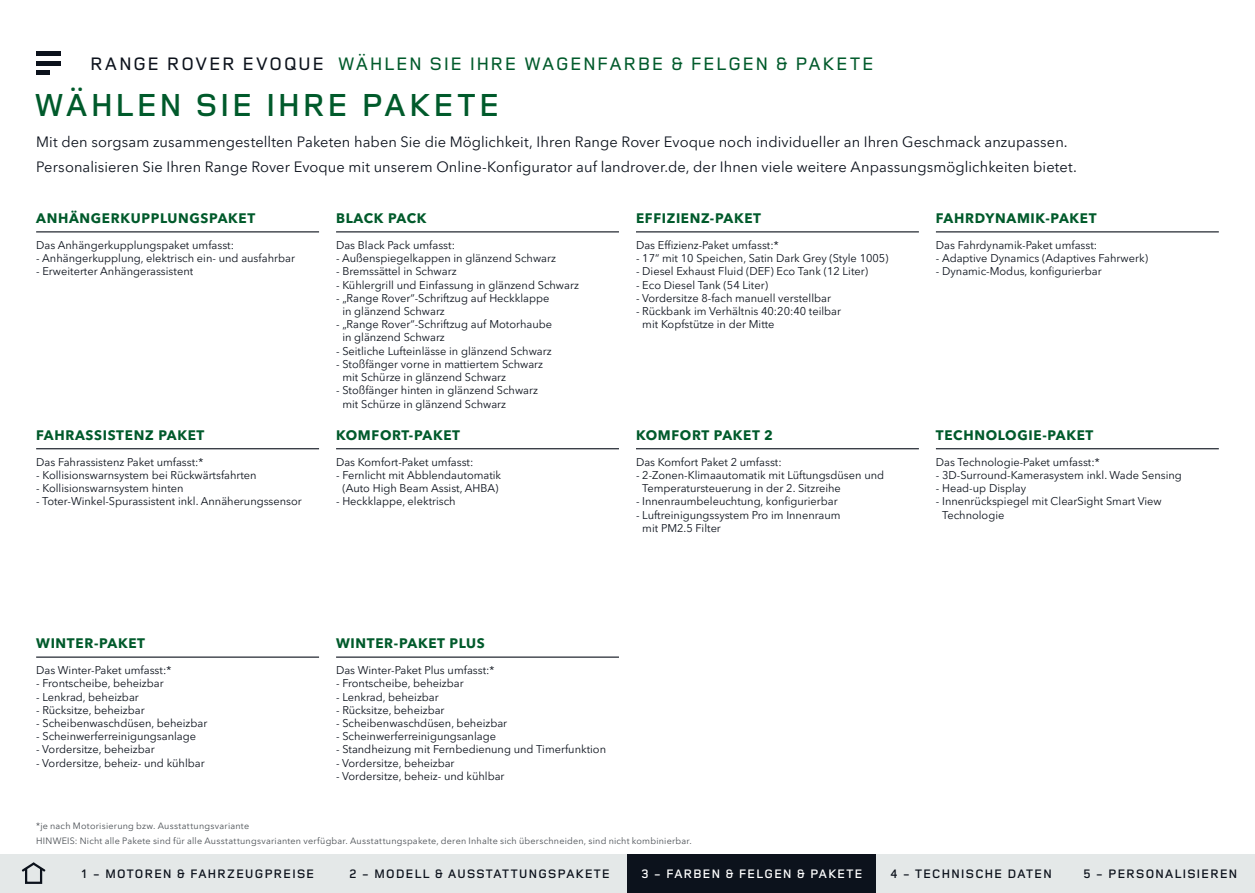
<style>
.page{position:relative;width:1255px;height:893px;background:#fff}
.page>*{position:absolute;margin:0;border:0;box-sizing:border-box;transform-origin:0 0}
.t1{font:600 33px "Land Rover Wide";letter-spacing:-.005em;color:#005a2b}
.t2{font:500 18.75px "Land Rover Wide";color:#005a2b}
.t3{font:14.7px/24.5px "Avenir Next W1 G";letter-spacing:.005em;color:#0c121c}
.t4{font:700 13.5px "Avenir Next W1 G";letter-spacing:.05em;color:#005a2b}
.t5{font:600 12.75px "Land Rover Wide";color:#0c121c}
.t6{font:600 12.75px "Land Rover Wide";color:#fff}
.t7{font:10.95px/13.2px "Avenir Next W1 G";color:#0c121c}
.t8{font:9px/14.7px "Avenir Next W1 G";letter-spacing:.025em;color:#4a4f54}
.s1{color:#0c121c}
</style>
<div class="page">
<svg style="left:36px;top:55px;width:24px;height:16px"></svg>
<hr style="left:36px;top:51px;width:24px;height:4px;background:#0c121c">
<hr style="left:36px;top:61px;width:24px;height:4px;background:#0c121c">
<hr style="left:36px;top:71px;width:14px;height:4px;background:#0c121c">
<div style="left:0;top:855px;width:64px;height:38px;background:#e4e8e8"></div>
<svg style="left:21px;top:862px;width:25px;height:11px"></svg>
<div style="left:25px;top:867px;width:17px;height:17px;border:2px solid #0c121c"></div>
<div style="left:64px;top:855px;width:268px;height:38px;background:#e4e8e8"></div>
<div style="left:876px;top:855px;width:189px;height:38px;background:#e4e8e8"></div>
<div style="left:1065px;top:855px;width:189px;height:38px;background:#e4e8e8"></div>
<div style="left:332px;top:855px;width:295px;height:38px;background:#e4e8e8"></div>
<div style="left:627px;top:855px;width:249px;height:38px;background:#0c121c"></div>
<hr style="left:36px;top:231px;width:283px;height:1px;background:#0c121c">
<hr style="left:336px;top:231px;width:283px;height:1px;background:#0c121c">
<hr style="left:636px;top:231px;width:282px;height:1px;background:#0c121c">
<hr style="left:935px;top:231px;width:283px;height:1px;background:#0c121c">
<hr style="left:36px;top:448px;width:283px;height:1px;background:#0c121c">
<hr style="left:336px;top:448px;width:283px;height:1px;background:#0c121c">
<hr style="left:636px;top:448px;width:282px;height:1px;background:#0c121c">
<hr style="left:935px;top:448px;width:283px;height:1px;background:#0c121c">
<hr style="left:36px;top:657px;width:283px;height:1px;background:#0c121c">
<hr style="left:336px;top:657px;width:283px;height:1px;background:#0c121c">
<h2 class="t2" style="left:89px;top:50px;width:786px"><span class="s1">RANGE ROVER EVOQUE</span> WÄHLEN SIE IHRE WAGENFARBE &amp; FELGEN &amp; PAKETE</h2>
<h1 class="t1" style="left:33px;top:82px;width:469px">WÄHLEN SIE IHRE PAKETE</h1>
<p class="t3" style="left:36px;top:128px;width:1042px">Mit den sorgsam zusammengestellten Paketen haben Sie die Möglichkeit, Ihren Range Rover Evoque noch individueller an Ihren Geschmack anzupassen.<br>Personalisieren Sie Ihren Range Rover Evoque mit unserem Online-Konfigurator auf landrover.de, der Ihnen viele weitere Anpassungsmöglichkeiten bietet.</p>
<p class="t4" style="left:36px;top:207px;width:220px">ANHÄNGERKUPPLUNGSPAKET</p>
<p class="t7" style="left:36px;top:237px;width:199px">Das Anhängerkupplungspaket umfasst:</p>
<p class="t7" style="left:36px;top:251px;width:260px">- Anhängerkupplung, elektrisch ein- und ausfahrbar</p>
<p class="t7" style="left:36px;top:264px;width:159px">- Erweiterter Anhängerassistent</p>
<p class="t4" style="left:336px;top:207px;width:92px">BLACK PACK</p>
<p class="t7" style="left:336px;top:237px;width:120px">Das Black Pack umfasst:</p>
<p class="t7" style="left:336px;top:251px;width:221px">- Außenspiegelkappen in glänzend Schwarz</p>
<p class="t7" style="left:336px;top:264px;width:122px">- Bremssättel in Schwarz</p>
<p class="t7" style="left:336px;top:277px;width:244px">- Kühlergrill und Einfassung in glänzend Schwarz</p>
<p class="t7" style="left:342px;top:290px;width:208px;text-indent:-6px">- „Range Rover“-Schriftzug auf Heckklappe in glänzend Schwarz</p>
<p class="t7" style="left:342px;top:317px;width:211px;text-indent:-6px">- „Range Rover“-Schriftzug auf Motorhaube in glänzend Schwarz</p>
<p class="t7" style="left:336px;top:343px;width:217px">- Seitliche Lufteinlässe in glänzend Schwarz</p>
<p class="t7" style="left:342px;top:356px;width:202px;text-indent:-6px">- Stoßfänger vorne in mattiertem Schwarz mit Schürze in glänzend Schwarz</p>
<p class="t7" style="left:342px;top:383px;width:197px;text-indent:-6px">- Stoßfänger hinten in glänzend Schwarz mit Schürze in glänzend Schwarz</p>
<p class="t4" style="left:636px;top:207px;width:127px">EFFIZIENZ-PAKET</p>
<p class="t7" style="left:636px;top:237px;width:144px">Das Effizienz-Paket umfasst:*</p>
<p class="t7" style="left:636px;top:251px;width:254px">- 17“ mit 10 Speichen, Satin Dark Grey (Style 1005)</p>
<p class="t7" style="left:636px;top:264px;width:233px">- Diesel Exhaust Fluid (DEF) Eco Tank (12 Liter)</p>
<p class="t7" style="left:636px;top:277px;width:133px">- Eco Diesel Tank (54 Liter)</p>
<p class="t7" style="left:636px;top:290px;width:196px">- Vordersitze 8-fach manuell verstellbar</p>
<p class="t7" style="left:642px;top:304px;width:200px;text-indent:-6px">- Rückbank im Verhältnis 40:20:40 teilbar mit Kopfstütze in der Mitte</p>
<p class="t4" style="left:935px;top:207px;width:162px">FAHRDYNAMIK-PAKET</p>
<p class="t7" style="left:935px;top:237px;width:163px">Das Fahrdynamik-Paket umfasst:</p>
<p class="t7" style="left:935px;top:251px;width:213px">- Adaptive Dynamics (Adaptives Fahrwerk)</p>
<p class="t7" style="left:935px;top:264px;width:167px">- Dynamic-Modus, konfigurierbar</p>
<p class="t4" style="left:36px;top:424px;width:170px">FAHRASSISTENZ PAKET</p>
<p class="t7" style="left:36px;top:454px;width:169px">Das Fahrassistenz Paket umfasst:*</p>
<p class="t7" style="left:36px;top:467px;width:222px">- Kollisionswarnsystem bei Rückwärtsfahrten</p>
<p class="t7" style="left:36px;top:481px;width:149px">- Kollisionswarnsystem hinten</p>
<p class="t7" style="left:36px;top:494px;width:267px">- Toter-Winkel-Spurassistent inkl. Annäherungssensor</p>
<p class="t4" style="left:336px;top:424px;width:125px">KOMFORT-PAKET</p>
<p class="t7" style="left:336px;top:454px;width:139px">Das Komfort-Paket umfasst:</p>
<p class="t7" style="left:336px;top:467px;width:167px;text-align:center">- Fernlicht mit Abblendautomatik (Auto High Beam Assist, AHBA)</p>
<p class="t7" style="left:336px;top:494px;width:121px">- Heckklappe, elektrisch</p>
<p class="t4" style="left:636px;top:424px;width:138px">KOMFORT PAKET 2</p>
<p class="t7" style="left:636px;top:454px;width:147px">Das Komfort Paket 2 umfasst:</p>
<p class="t7" style="left:642px;top:467px;width:243px;text-indent:-6px">- 2-Zonen-Klimaautomatik mit Lüftungsdüsen und<br>Temperatursteuerung in der 2. Sitzreihe</p>
<p class="t7" style="left:636px;top:494px;width:203px">- Innenraumbeleuchtung, konfigurierbar</p>
<p class="t7" style="left:642px;top:507px;width:200px;text-indent:-6px">- Luftreinigungssystem Pro im Innenraum mit PM2.5 Filter</p>
<p class="t4" style="left:36px;top:633px;width:110px">WINTER-PAKET</p>
<p class="t7" style="left:36px;top:663px;width:137px">Das Winter-Paket umfasst:*</p>
<p class="t7" style="left:36px;top:676px;width:129px">- Frontscheibe, beheizbar</p>
<p class="t7" style="left:36px;top:689px;width:104px">- Lenkrad, beheizbar</p>
<p class="t7" style="left:36px;top:702px;width:110px">- Rücksitze, beheizbar</p>
<p class="t7" style="left:36px;top:715px;width:173px">- Scheibenwaschdüsen, beheizbar</p>
<p class="t7" style="left:36px;top:729px;width:161px">- Scheinwerferreinigungsanlage</p>
<p class="t7" style="left:36px;top:742px;width:120px">- Vordersitze, beheizbar</p>
<p class="t7" style="left:36px;top:755px;width:170px">- Vordersitze, beheiz- und kühlbar</p>
<p class="t4" style="left:336px;top:633px;width:150px">WINTER-PAKET PLUS</p>
<p class="t7" style="left:336px;top:663px;width:160px">Das Winter-Paket Plus umfasst:*</p>
<p class="t7" style="left:336px;top:676px;width:129px">- Frontscheibe, beheizbar</p>
<p class="t7" style="left:336px;top:689px;width:104px">- Lenkrad, beheizbar</p>
<p class="t7" style="left:336px;top:702px;width:110px">- Rücksitze, beheizbar</p>
<p class="t7" style="left:336px;top:715px;width:173px">- Scheibenwaschdüsen, beheizbar</p>
<p class="t7" style="left:336px;top:729px;width:161px">- Scheinwerferreinigungsanlage</p>
<p class="t7" style="left:336px;top:742px;width:271px">- Standheizung mit Fernbedienung und Timerfunktion</p>
<p class="t7" style="left:336px;top:755px;width:120px">- Vordersitze, beheizbar</p>
<p class="t7" style="left:336px;top:768px;width:170px">- Vordersitze, beheiz- und kühlbar</p>
<p class="t8" style="left:36px;top:818px;width:657px">*je nach Motorisierung bzw. Ausstattungsvariante<br>HINWEIS: Nicht alle Pakete sind für alle Ausstattungsvarianten verfügbar. Ausstattungspakete, deren Inhalte sich überschneiden, sind nicht kombinierbar.</p>
<p class="t4" style="left:935px;top:424px;width:159px">TECHNOLOGIE-PAKET</p>
<p class="t7" style="left:935px;top:454px;width:165px">Das Technologie-Paket umfasst:*</p>
<p class="t7" style="left:935px;top:467px;width:247px">- 3D-Surround-Kamerasystem inkl. Wade Sensing</p>
<p class="t7" style="left:935px;top:481px;width:92px">- Head-up Display</p>
<p class="t7" style="left:942px;top:494px;width:221px;text-indent:-6px">- Innenrückspiegel mit ClearSight Smart View<br>Technologie</p>
<p class="t5" style="left:81px;top:865px;width:235px">1 - MOTOREN &amp; FAHRZEUGPREISE</p>
<p class="t5" style="left:349px;top:865px;width:263px">2 - MODELL &amp; AUSSTATTUNGSPAKETE</p>
<p class="t6" style="left:640px;top:865px;width:224px">3 - FARBEN &amp; FELGEN &amp; PAKETE</p>
<p class="t5" style="left:889px;top:865px;width:164px">4 - TECHNISCHE DATEN</p>
<p class="t5" style="left:1082px;top:865px;width:156px">5 - PERSONALISIEREN</p>
</div>
